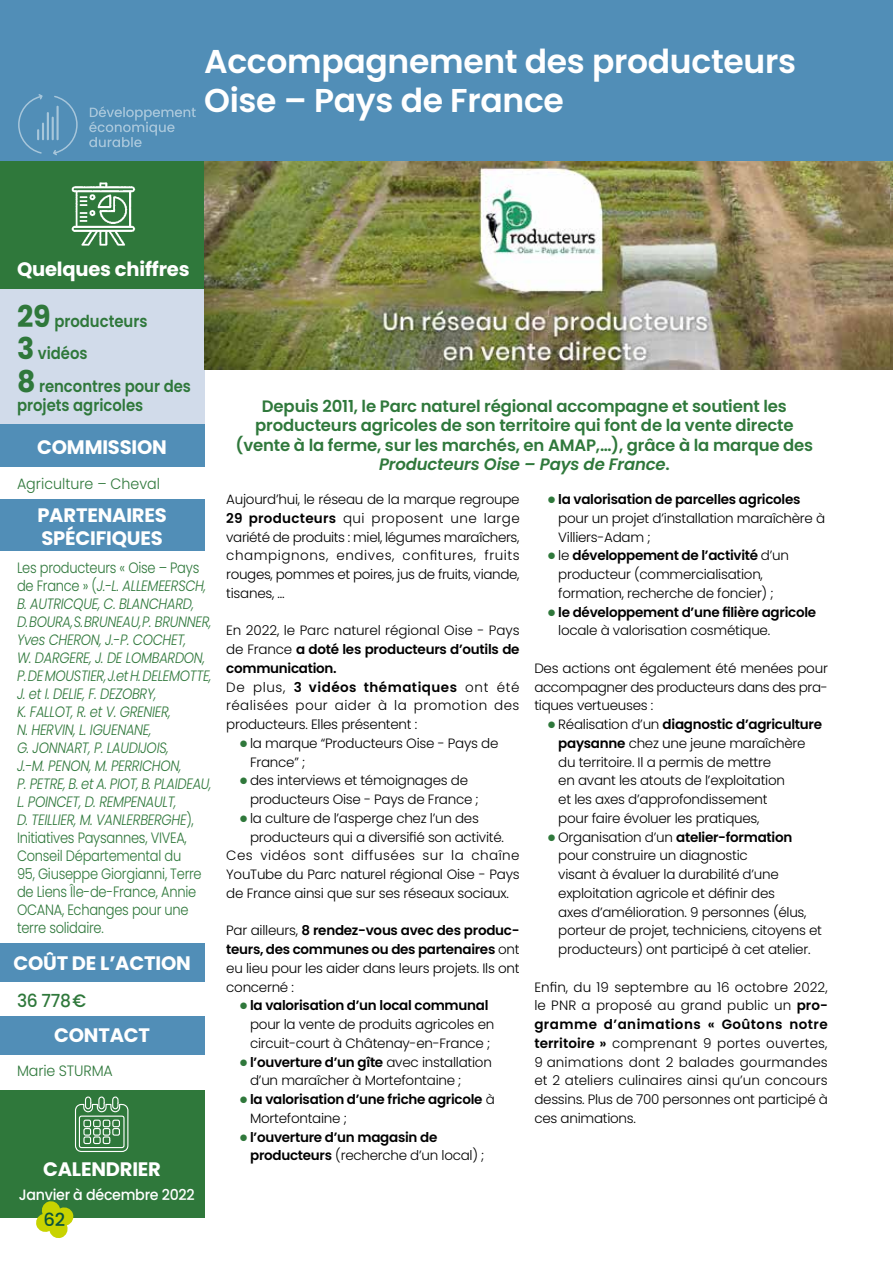
<style>
.page{position:relative;width:893px;height:1263px;background:#fff}
.page>*{position:absolute;margin:0;border:0;box-sizing:border-box;transform-origin:0 0}
.t1{font:600 33px/39.6px "Poppins";letter-spacing:-.01em;color:#fff}
.t2{font:700 19.5px/23.4px "Poppins";letter-spacing:-.01em;color:#fff}
.t3{font:500 18px "Poppins";color:#2f783b;scale:.95 1}
.t4{font:500 18px "Poppins";color:#09523c}
.t5{font:600 16.5px/19.5px "Poppins";letter-spacing:-.01em;color:#2f783b;text-align:center}
.t6{font:600 16.5px/32.2px "Poppins";letter-spacing:-.01em;color:#2f783b;scale:.9 1}
.t7{font:italic 300 15px/18px "Poppins";letter-spacing:-.02em;color:#2f783b;scale:.87 1}
.t8{font:300 15px "Poppins";color:#2f783b;scale:.95 1}
.t9{font:500 15px "Poppins";letter-spacing:-.02em;color:#fff;scale:.95 1}
.t10{font:300 13.5px/18.8px "Poppins";letter-spacing:-.02em;color:#000}
.t11{font:600 13.5px/18.8px "Poppins";letter-spacing:-.02em;color:#000}
.t12{font:300 13.5px "Poppins";letter-spacing:.035em;color:#000}
.s1{font-weight:700;font-size:30px}
.s2{font-style:normal}
.s3{font-style:italic}
.s4{font-weight:600}
.s5{font-family:"Impact";font-weight:400;font-size:15px;color:#2f783b}
.s6{font-weight:300}
</style>
<div class="page">
<div style="left:0;top:0;width:893px;height:162px;background:#518eb7"></div>
<svg style="left:89px;top:106px;width:107px;height:41px"></svg>
<svg style="left:53px;top:96px;width:25px;height:59px"></svg>
<hr style="left:56px;top:106px;width:3px;height:34px;background:#fff">
<hr style="left:52px;top:117px;width:2px;height:23px;background:#fff">
<hr style="left:47px;top:112px;width:2px;height:28px;background:#fff">
<svg style="left:18px;top:94px;width:26px;height:60px"></svg>
<div style="left:0;top:500px;width:204px;height:51px;background:#518eb7"></div>
<div style="left:0;top:289px;width:204px;height:139px;background:#d1dbea"></div>
<div style="left:0;top:424px;width:204px;height:43px;background:#518eb7"></div>
<div style="left:0;top:1016px;width:204px;height:38px;background:#518eb7"></div>
<div style="left:0;top:943px;width:204px;height:38px;background:#518eb7"></div>
<div style="left:0;top:162px;width:204px;height:127px;background:#2f783b"></div>
<img style="left:71px;top:182px;width:65px;height:64px">
<div style="left:0;top:1090px;width:204px;height:128px;background:#2f783b"></div>
<svg style="left:75px;top:1096px;width:54px;height:56px"></svg>
<img style="left:204px;top:162px;width:687px;height:207px">
<img style="left:891px;top:162px;width:2px;height:207px">
<hr style="left:892px;top:554px;width:1px;height:51px;background:#518eb7">
<hr style="left:892px;top:469px;width:1px;height:43px;background:#518eb7">
<hr style="left:892px;top:914px;width:1px;height:124px;background:#2f783b">
<svg style="left:36px;top:1201px;width:38px;height:37px"></svg>
<h1 class="t1" style="left:204px;top:41px;width:593px">Accompagnement des producteurs<br>Oise – Pays de France</h1>
<h2 class="t2" style="left:17px;top:257px;width:174px">Quelques chiffres</h2>
<p class="t6" style="left:17px;top:305px;width:195px"><span class="s1">29</span> producteurs<br><span class="s1">3</span> vidéos<br><span class="s1">8</span> rencontres pour des</p>
<p class="t6" style="left:17px;top:389px;width:142px">projets agricoles</p>
<h2 class="t2" style="left:37px;top:435px;width:131px">COMMISSION</h2>
<p class="t8" style="left:17px;top:475px;width:152px">Agriculture – Cheval</p>
<h2 class="t2" style="left:37px;top:503px;width:131px">PARTENAIRES<br>SPÉCIFIQUES</h2>
<p class="t7" style="left:17px;top:559px;width:225px"><span class="s2">Les producteurs « Oise – Pays de France » (</span>J.-L. ALLEMEERSCH,<br>B. AUTRICQUE, C. BLANCHARD,<br>D. BOURA, S. BRUNEAU, P. BRUNNER,<br>Yves CHERON, J.-P. COCHET,<br>W. DARGERE, J. DE LOMBARDON,<br>P. DE MOUSTIER, J.et H. DELEMOTTE,<br>J. et I. DELIE, F. DEZOBRY,<br>K. FALLOT, R. et V. GRENIER,<br>N. HERVIN, L. IGUENANE,<br>G. JONNART, P. LAUDIJOIS,<br>J.-M. PENON, M. PERRICHON,<br>P. PETRE, B. et A. PIOT, B. PLAIDEAU,<br>L. POINCET, D. REMPENAULT,<br>D. TEILLIER, M. VANLERBERGHE<span class="s2">),<br>Initiatives Paysannes, VIVEA,<br>Conseil Départemental du<br>95, Giuseppe Giorgianni, Terre de Liens Île-de-France, Annie<br>OCANA, Echanges pour une terre solidaire.</span></p>
<h2 class="t2" style="left:13px;top:951px;width:179px">COÛT DE L’ACTION</h2>
<h3 class="t3" style="left:17px;top:990px;width:74px">36 778€</h3>
<h2 class="t2" style="left:54px;top:1023px;width:97px">CONTACT</h2>
<p class="t8" style="left:17px;top:1062px;width:102px">Marie STURMA</p>
<h2 class="t2" style="left:43px;top:1158px;width:119px">CALENDRIER</h2>
<p class="t9" style="left:19px;top:1186px;width:187px">Janvier à décembre 2022</p>
<h3 class="t4" style="left:43px;top:1209px;width:23px">62</h3>
<p class="t5" style="left:236px;top:396px;width:579px">Depuis 2011, le Parc naturel régional accompagne et soutient les producteurs agricoles de son territoire qui font de la vente directe (vente à la ferme, sur les marchés, en AMAP,…), grâce à la marque des <span class="s3">Producteurs Oise – Pays de France</span>.</p>
<p class="t10" style="left:226px;top:490px;width:295px;text-align:justify">Aujourd’hui, le réseau de la marque regroupe <span class="s4">29 producteurs</span> qui proposent une large variété de produits : miel, légumes maraîchers, champignons, endives, confitures, fruits rouges, pommes et poires, jus de fruits, viande, tisanes, …</p>
<p class="t10" style="left:226px;top:621px;width:295px">En 2022, le Parc naturel régional Oise - Pays de France <span class="s4">a doté les producteurs d’outils de communication.<br></span>De plus, <span class="s4">3 vidéos thématiques</span> ont été réalisées pour aider à la promotion des producteurs. Elles présentent :</p>
<p class="t10" style="left:250px;top:734px;width:250px;text-indent:-11px"><span class="s5">●</span> la marque “Producteurs Oise - Pays de<br>France” ;</p>
<p class="t10" style="left:250px;top:771px;width:230px;text-indent:-11px"><span class="s5">●</span> des interviews et témoignages de producteurs Oise - Pays de France ;</p>
<p class="t10" style="left:239px;top:809px;width:241px"><span class="s5">●</span> la culture de l’asperge chez l’un des</p>
<p class="t10" style="left:250px;top:827px;width:255px">producteurs qui a diversifié son activité.</p>
<p class="t12" style="left:226px;top:848px;width:295px">Ces vidéos sont diffusées sur la chaîne</p>
<p class="t10" style="left:226px;top:865px;width:295px">YouTube du Parc naturel régional Oise - Pays</p>
<p class="t10" style="left:226px;top:884px;width:284px">de France ainsi que sur ses réseaux sociaux.</p>
<p class="t10" style="left:226px;top:921px;width:295px;text-align:justify">Par ailleurs, <span class="s4">8 rendez-vous avec des produc&shy;teurs, des communes ou des partenaires</span> ont eu lieu pour les aider dans leurs projets. Ils ont concerné :</p>
<p class="t10" style="left:250px;top:996px;width:246px;text-indent:-11px"><span class="s5">●</span> <span class="s4">la valorisation d’un local communal </span>pour la vente de produits agricoles en circuit-court à Châtenay-en-France ;</p>
<p class="t10" style="left:250px;top:1052px;width:243px;text-indent:-11px"><span class="s5">●</span> <span class="s4">l’ouverture d’un gîte</span> avec installation d’un maraîcher à Mortefontaine ;</p>
<p class="t11" style="left:250px;top:1090px;width:246px;text-indent:-11px"><span class="s5">●</span> la valorisation d’une friche agricole <span class="s6">à<br>Mortefontaine ;</span></p>
<p class="t11" style="left:250px;top:1127px;width:236px;text-indent:-11px"><span class="s5">●</span> l’ouverture d’un magasin de producteurs <span class="s6">(recherche d’un local) ;</span></p>
<p class="t10" style="left:558px;top:490px;width:268px;text-indent:-11px"><span class="s5">●</span> <span class="s4">la valorisation de parcelles agricoles </span>pour un projet d’installation maraîchère à<br>Villiers-Adam ;</p>
<p class="t10" style="left:558px;top:546px;width:232px;text-indent:-11px"><span class="s5">●</span> le <span class="s4">développement de l’activité</span> d’un producteur (commercialisation, formation, recherche de foncier) ;</p>
<p class="t11" style="left:558px;top:602px;width:259px;text-indent:-11px"><span class="s5">●</span> le développement d’une filière agricole <span class="s6">locale à valorisation cosmétique.</span></p>
<p class="t10" style="left:534px;top:659px;width:295px;text-align:justify">Des actions ont également été menées pour accompagner des producteurs dans des pra&shy;tiques vertueuses :</p>
<p class="t10" style="left:558px;top:715px;width:265px;text-indent:-11px"><span class="s5">●</span> Réalisation d’un <span class="s4">diagnostic d’agriculture paysanne</span> chez une jeune maraîchère du territoire. Il a permis de mettre<br>en avant les atouts de l’exploitation<br>et les axes d’approfondissement<br>pour faire évoluer les pratiques,</p>
<p class="t10" style="left:558px;top:827px;width:265px;text-indent:-11px"><span class="s5">●</span> Organisation d’un <span class="s4">atelier-formation </span>pour construire un diagnostic<br>visant à évaluer la durabilité d’une exploitation agricole et définir des<br>axes d’amélioration. 9 personnes (élus, porteur de projet, techniciens, citoyens et producteurs) ont participé à cet atelier.</p>
<p class="t10" style="left:534px;top:977px;width:295px;text-align:justify">Enfin, du 19 septembre au 16 octobre 2022, le PNR a proposé au grand public un <span class="s4">pro&shy;gramme d’animations « Goûtons notre territoire »</span> comprenant 9 portes ouvertes, 9 animations dont 2 balades gourmandes et 2 ateliers culinaires ainsi qu’un concours dessins. Plus de 700 personnes ont participé à ces animations.</p>
</div>
